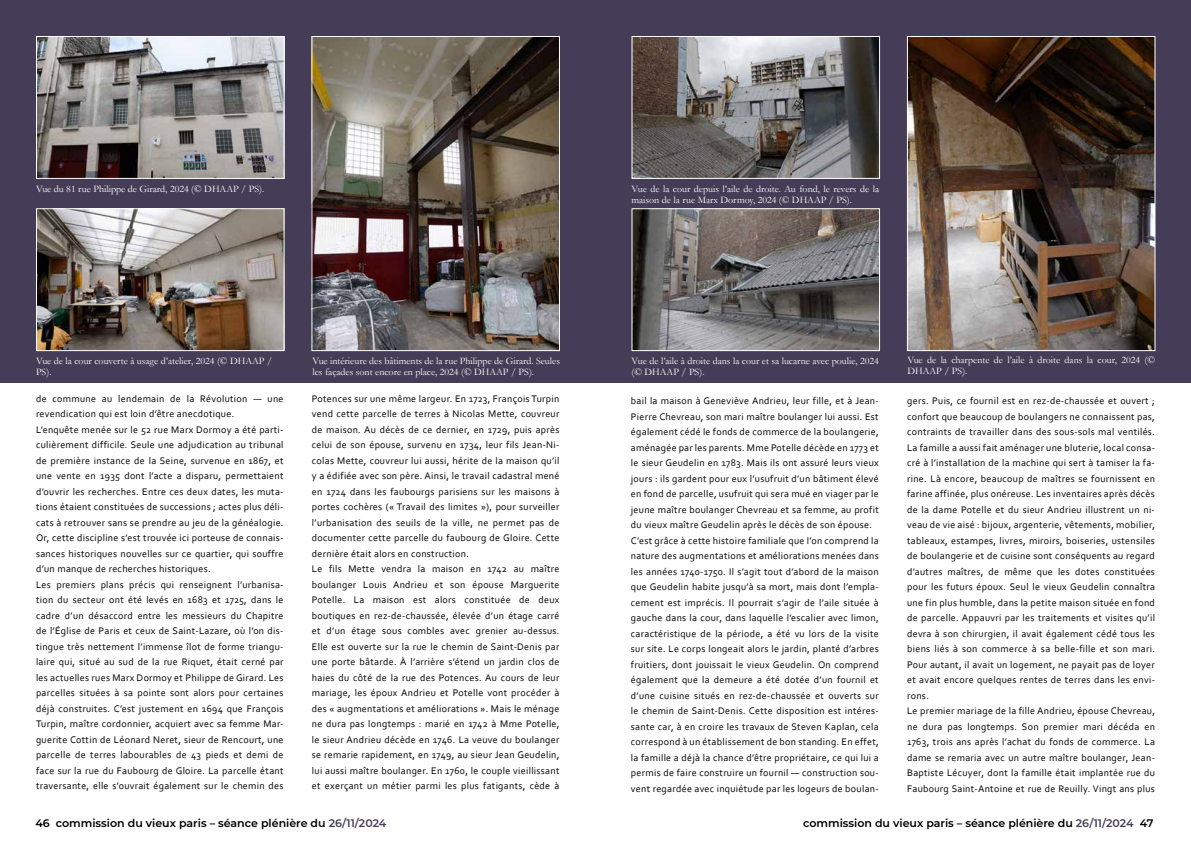
<style>
.page{position:relative;width:1191px;height:842px;background:#fff}
.page>*{position:absolute;margin:0;border:0;box-sizing:border-box;transform-origin:0 0}
.t1{font:600 11px "Montserrat";color:#000}
.t2{font:10px/15.5px "Corbel";letter-spacing:.03em;color:#000}
.t3{font:10px/11px "Garamond";color:#fff}
.s1{color:#453d57}
</style>
<div class="page">
<div style="left:595px;top:0;width:596px;height:383px;background:#453d57"></div>
<div style="left:0;top:0;width:595px;height:383px;background:#453d57"></div>
<img style="left:633px;top:210px;width:245px;height:139px">
<div style="left:631px;top:208px;width:249px;height:143px;border:1px solid #fff"></div>
<img style="left:633px;top:38px;width:245px;height:139px">
<div style="left:631px;top:36px;width:249px;height:143px;border:1px solid #fff"></div>
<img style="left:909px;top:38px;width:244px;height:311px">
<div style="left:907px;top:36px;width:248px;height:315px;border:1px solid #fff"></div>
<img style="left:38px;top:210px;width:244px;height:139px">
<div style="left:36px;top:208px;width:248px;height:143px;border:1px solid #fff"></div>
<img style="left:38px;top:38px;width:244px;height:139px">
<div style="left:36px;top:36px;width:248px;height:143px;border:1px solid #fff"></div>
<img style="left:313px;top:38px;width:245px;height:311px">
<div style="left:311px;top:36px;width:249px;height:315px;border:1px solid #fff"></div>
<p class="t3" style="left:36px;top:183px;width:230px">Vue du 81 rue Philippe de Girard, 2024 (© DHAAP / PS).</p>
<p class="t3" style="left:631px;top:183px;width:249px">Vue de la cour depuis l’aile de droite. Au fond, le revers de la maison de la rue Marx Dormoy, 2024 (© DHAAP / PS).</p>
<p class="t3" style="left:36px;top:355px;width:237px">Vue de la cour couverte à usage d’atelier, 2024 (© DHAAP /<br>PS).</p>
<p class="t3" style="left:312px;top:355px;width:249px">Vue intérieure des bâtiments de la rue Philippe de Girard. Seules les façades sont encore en place, 2024 (© DHAAP / PS).</p>
<p class="t3" style="left:631px;top:355px;width:249px">Vue de l’aile à droite dans la cour et sa lucarne avec poulie, 2024 (© DHAAP / PS).</p>
<p class="t3" style="left:907px;top:354px;width:249px">Vue de la charpente de l’aile à droite dans la cour, 2024 (©<br>DHAAP / PS).</p>
<p class="t2" style="left:36px;top:390px;width:249px">de commune au lendemain de la Révolution — une revendication qui est loin d’être anecdotique.<br>L’enquête menée sur le 52 rue Marx Dormoy a été parti&shy;culièrement difficile. Seule une adjudication au tribunal de première instance de la Seine, survenue en 1867, et une vente en 1935 dont l’acte a disparu, permettaient d’ouvrir les recherches. Entre ces deux dates, les muta&shy;tions étaient constituées de successions ; actes plus déli&shy;cats à retrouver sans se prendre au jeu de la généalogie.<br>Or, cette discipline s’est trouvée ici porteuse de connais&shy;sances historiques nouvelles sur ce quartier, qui souffre d’un manque de recherches historiques.<br>Les premiers plans précis qui renseignent l’urbanisa&shy;tion du secteur ont été levés en 1683 et 1725, dans le cadre d’un désaccord entre les messieurs du Chapitre de l’Église de Paris et ceux de Saint-Lazare, où l’on dis&shy;tingue très nettement l’immense îlot de forme triangu&shy;laire qui, situé au sud de la rue Riquet, était cerné par les actuelles rues Marx Dormoy et Philippe de Girard. Les parcelles situées à sa pointe sont alors pour certaines déjà construites. C’est justement en 1694 que François Turpin, maître cordonnier, acquiert avec sa femme Mar&shy;guerite Cottin de Léonard Neret, sieur de Rencourt, une parcelle de terres labourables de 43 pieds et demi de face sur la rue du Faubourg de Gloire. La parcelle étant traversante, elle s’ouvrait également sur le chemin des</p>
<p class="t2" style="left:312px;top:390px;width:249px">Potences sur une même largeur. En 1723, François Turpin vend cette parcelle de terres à Nicolas Mette, couvreur de maison. Au décès de ce dernier, en 1729, puis après celui de son épouse, survenu en 1734, leur fils Jean-Ni&shy;colas Mette, couvreur lui aussi, hérite de la maison qu’il y a édifiée avec son père. Ainsi, le travail cadastral mené en 1724 dans les faubourgs parisiens sur les maisons à portes cochères (« Travail des limites »), pour surveiller l’urbanisation des seuils de la ville, ne permet pas de documenter cette parcelle du faubourg de Gloire. Cette dernière était alors en construction.<br>Le fils Mette vendra la maison en 1742 au maître boulanger Louis Andrieu et son épouse Marguerite Potelle. La maison est alors constituée de deux boutiques en rez-de-chaussée, élevée d’un étage carré et d’un étage sous combles avec grenier au-dessus.<br>Elle est ouverte sur la rue le chemin de Saint-Denis par une porte bâtarde. À l’arrière s’étend un jardin clos de haies du côté de la rue des Potences. Au cours de leur mariage, les époux Andrieu et Potelle vont procéder à des « augmentations et améliorations ». Mais le ménage ne dura pas longtemps : marié en 1742 à Mme Potelle, le sieur Andrieu décède en 1746. La veuve du boulanger se remarie rapidement, en 1749, au sieur Jean Geudelin, lui aussi maître boulanger. En 1760, le couple vieillissant et exerçant un métier parmi les plus fatigants, cède à</p>
<p class="t2" style="left:631px;top:393px;width:249px">bail la maison à Geneviève Andrieu, leur fille, et à Jean-Pierre Chevreau, son mari maître boulanger lui aussi. Est également cédé le fonds de commerce de la boulangerie, aménagée par les parents. Mme Potelle décède en 1773 et le sieur Geudelin en 1783. Mais ils ont assuré leurs vieux jours : ils gardent pour eux l’usufruit d’un bâtiment élevé en fond de parcelle, usufruit qui sera mué en viager par le jeune maître boulanger Chevreau et sa femme, au profit du vieux maître Geudelin après le décès de son épouse.<br>C’est grâce à cette histoire familiale que l’on comprend la nature des augmentations et améliorations menées dans les années 1740-1750. Il s’agit tout d’abord de la maison que Geudelin habite jusqu’à sa mort, mais dont l’empla&shy;cement est imprécis. Il pourrait s’agir de l’aile située à gauche dans la cour, dans laquelle l’escalier avec limon, caractéristique de la période, a été vu lors de la visite sur site. Le corps longeait alors le jardin, planté d’arbres fruitiers, dont jouissait le vieux Geudelin. On comprend également que la demeure a été dotée d’un fournil et d’une cuisine situés en rez-de-chaussée et ouverts sur le chemin de Saint-Denis. Cette disposition est intéres&shy;sante car, à en croire les travaux de Steven Kaplan, cela correspond à un établissement de bon standing. En effet, la famille a déjà la chance d’être propriétaire, ce qui lui a permis de faire construire un fournil — construction sou&shy;vent regardée avec inquiétude par les logeurs de boulan-</p>
<p class="t2" style="left:907px;top:393px;width:249px">gers. Puis, ce fournil est en rez-de-chaussée et ouvert ; confort que beaucoup de boulangers ne connaissent pas, contraints de travailler dans des sous-sols mal ventilés.<br>La famille a aussi fait aménager une bluterie, local consa&shy;cré à l’installation de la machine qui sert à tamiser la fa&shy;rine. Là encore, beaucoup de maîtres se fournissent en farine affinée, plus onéreuse. Les inventaires après décès de la dame Potelle et du sieur Andrieu illustrent un ni&shy;veau de vie aisé : bijoux, argenterie, vêtements, mobilier, tableaux, estampes, livres, miroirs, boiseries, ustensiles de boulangerie et de cuisine sont conséquents au regard d’autres maîtres, de même que les dotes constituées pour les futurs époux. Seul le vieux Geudelin connaîtra une fin plus humble, dans la petite maison située en fond de parcelle. Appauvri par les traitements et visites qu’il devra à son chirurgien, il avait également cédé tous les biens liés à son commerce à sa belle-fille et son mari.<br>Pour autant, il avait un logement, ne payait pas de loyer et avait encore quelques rentes de terres dans les envi&shy;rons.<br>Le premier mariage de la fille Andrieu, épouse Chevreau, ne dura pas longtemps. Son premier mari décéda en 1763, trois ans après l’achat du fonds de commerce. La dame se remaria avec un autre maître boulanger, Jean-Baptiste Lécuyer, dont la famille était implantée rue du Faubourg Saint-Antoine et rue de Reuilly. Vingt ans plus</p>
<p class="t1" style="left:35px;top:816px;width:352px">46 commission du vieux paris – séance plénière du <span class="s1">26/11/2024</span></p>
<p class="t1" style="left:803px;top:815px;width:352px">commission du vieux paris – séance plénière du <span class="s1">26/11/2024</span> 47</p>
</div>
